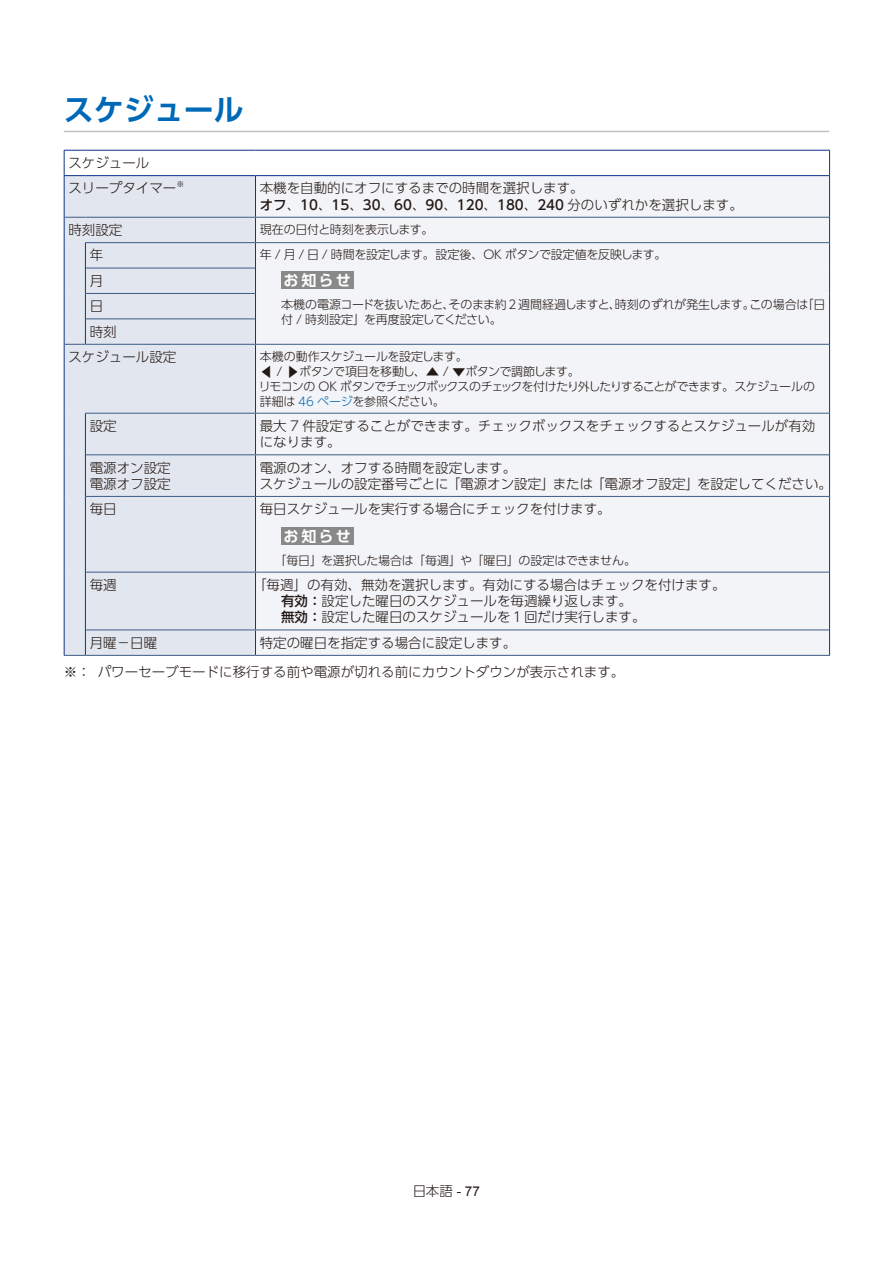
<style>
.page{position:relative;width:893px;height:1263px;background:#fff}
.page>*{position:absolute;margin:0;border:0;box-sizing:border-box;transform-origin:0 0}
.t1{font:700 30px "UD Shin Go Pro De";color:#0069b7}
.t2{font:700 15px "UD Shin Go Pro De";letter-spacing:.165em;color:#fff}
.t3{font:300 13.5px/16.2px "UD Shin Go Pro";color:#231916}
.t4{font:300 12px/14.4px "UD Shin Go Pro";letter-spacing:-.035em;color:#231916}
.t5{font:300 12px/15px "UD Shin Go Pro";letter-spacing:-.055em;color:#231916}
.t6{font:300 7.8px "UD Shin Go Pro";color:#231916}
.s1{font-weight:500}
.s2{font-size:13.5px}
.s3{color:#0069b7}
.s4{font-family:"Arial";font-weight:400}
</style>
<div class="page">
<hr style="left:64px;top:131px;width:765px;height:1px;background:#bfc0c1">
<div style="left:65px;top:176px;width:190px;height:479px;background:#e2e6ee"></div>
<div style="left:256px;top:176px;width:573px;height:479px;background:#f3f4f7"></div>
<hr style="left:85px;top:150px;width:170px;height:1px;background:#0d3488">
<hr style="left:255px;top:150px;width:575px;height:1px;background:#0d3488">
<svg style="left:64px;top:150px;width:21px;height:26px"></svg>
<hr style="left:85px;top:175px;width:170px;height:1px;background:#0d3488">
<svg style="left:829px;top:151px;width:1px;height:24px"></svg>
<hr style="left:255px;top:175px;width:575px;height:1px;background:#0d3488">
<hr style="left:829px;top:176px;width:1px;height:41px;background:#0d3488">
<svg style="left:829px;top:217px;width:1px;height:127px"></svg>
<hr style="left:829px;top:344px;width:1px;height:69px;background:#0d3488">
<hr style="left:829px;top:413px;width:1px;height:42px;background:#0d3488">
<hr style="left:829px;top:455px;width:1px;height:41px;background:#0d3488">
<hr style="left:829px;top:496px;width:1px;height:76px;background:#0d3488">
<hr style="left:829px;top:572px;width:1px;height:58px;background:#0d3488">
<svg style="left:829px;top:630px;width:1px;height:25px"></svg>
<hr style="left:64px;top:176px;width:1px;height:41px;background:#0d3488">
<hr style="left:255px;top:176px;width:1px;height:41px;background:#0d3488">
<svg style="left:255px;top:218px;width:1px;height:126px"></svg>
<hr style="left:64px;top:344px;width:1px;height:69px;background:#0d3488">
<hr style="left:255px;top:345px;width:1px;height:68px;background:#0d3488">
<hr style="left:64px;top:413px;width:1px;height:42px;background:#0d3488">
<hr style="left:85px;top:414px;width:1px;height:41px;background:#0d3488">
<hr style="left:255px;top:414px;width:1px;height:40px;background:#0d3488">
<hr style="left:64px;top:455px;width:1px;height:41px;background:#0d3488">
<hr style="left:85px;top:455px;width:1px;height:41px;background:#0d3488">
<hr style="left:255px;top:455px;width:1px;height:41px;background:#0d3488">
<hr style="left:64px;top:496px;width:1px;height:76px;background:#0d3488">
<hr style="left:85px;top:496px;width:1px;height:76px;background:#0d3488">
<hr style="left:255px;top:497px;width:1px;height:75px;background:#0d3488">
<hr style="left:64px;top:572px;width:1px;height:58px;background:#0d3488">
<hr style="left:85px;top:572px;width:1px;height:58px;background:#0d3488">
<hr style="left:255px;top:572px;width:1px;height:58px;background:#0d3488">
<svg style="left:255px;top:631px;width:1px;height:24px"></svg>
<hr style="left:85px;top:217px;width:170px;height:1px;background:#3d5d87">
<hr style="left:255px;top:217px;width:574px;height:1px;background:#3d5d87">
<hr style="left:85px;top:242px;width:170px;height:1px;background:#3d5d87">
<hr style="left:255px;top:242px;width:574px;height:1px;background:#3d5d87">
<hr style="left:86px;top:268px;width:169px;height:1px;background:#3d5d87">
<hr style="left:86px;top:293px;width:169px;height:1px;background:#3d5d87">
<hr style="left:86px;top:318px;width:169px;height:1px;background:#3d5d87">
<svg style="left:64px;top:217px;width:22px;height:128px;background:#d1d8e5"></svg>
<hr style="left:85px;top:344px;width:170px;height:1px;background:#3d5d87">
<hr style="left:255px;top:344px;width:574px;height:1px;background:#3d5d87">
<hr style="left:85px;top:413px;width:170px;height:1px;background:#3d5d87">
<hr style="left:255px;top:413px;width:574px;height:1px;background:#3d5d87">
<hr style="left:86px;top:454px;width:169px;height:1px;background:#3d5d87">
<hr style="left:255px;top:454px;width:574px;height:1px;background:#3d5d87">
<hr style="left:86px;top:496px;width:169px;height:1px;background:#3d5d87">
<hr style="left:255px;top:496px;width:574px;height:1px;background:#3d5d87">
<hr style="left:86px;top:572px;width:169px;height:1px;background:#3d5d87">
<hr style="left:255px;top:572px;width:574px;height:1px;background:#3d5d87">
<hr style="left:86px;top:630px;width:169px;height:1px;background:#3d5d87">
<hr style="left:255px;top:630px;width:574px;height:1px;background:#3d5d87">
<svg style="left:64px;top:630px;width:22px;height:26px"></svg>
<hr style="left:85px;top:655px;width:170px;height:1px;background:#3d5d87">
<hr style="left:255px;top:655px;width:575px;height:1px;background:#3d5d87">
<div style="left:281px;top:271px;width:72px;height:18px;background:#898989"></div>
<div style="left:281px;top:527px;width:72px;height:18px;background:#898989"></div>
<h1 class="t1" style="left:64px;top:85px;width:181px">スケジュール</h1>
<p class="t3" style="left:68px;top:150px;width:109px;line-height:25.3px">スケジュール<br>スリープタイマー</p>
<p class="t6" style="left:176px;top:178px;width:9px">※</p>
<p class="t3" style="left:260px;top:180px;width:485px">本機を自動的にオフにするまでの時間を選択します。<br><span class="s1">オフ</span>、<span class="s1">10</span>、<span class="s1">15</span>、<span class="s1">30</span>、<span class="s1">60</span>、<span class="s1">90</span>、<span class="s1">120</span>、<span class="s1">180</span>、<span class="s1">240</span> 分のいずれかを選択します。</p>
<p class="t3" style="left:68px;top:221px;width:55px">時刻設定</p>
<p class="t4" style="left:260px;top:222px;width:175px">現在の日付と時刻を表示します。</p>
<p class="t3" style="left:90px;top:247px;width:15px">年</p>
<p class="t4" style="left:260px;top:247px;width:408px">年 / 月 / 日 / 時間を設定します。設定後、OK ボタンで設定値を反映します。</p>
<p class="t2" style="left:283px;top:268px;width:69px">お知らせ</p>
<p class="t4" style="left:281px;top:297px;width:546px">本機の電源コードを抜いたあと、そのまま約 2 週間経過しますと、時刻のずれが発生します。この場合は「日付 / 時刻設定」を再度設定してください。</p>
<p class="t3" style="left:90px;top:272px;width:15px">月</p>
<p class="t3" style="left:90px;top:298px;width:15px">日</p>
<p class="t3" style="left:90px;top:323px;width:29px">時刻</p>
<p class="t3" style="left:68px;top:348px;width:109px">スケジュール設定</p>
<p class="t5" style="left:259px;top:348px;width:558px">本機の動作スケジュールを設定します。<br><span class="s2">◀</span> / <span class="s2">▶</span>ボタンで項⽬ を移動し、<span class="s2">▲</span> / <span class="s2">▼</span>ボタンで調節します。<br>リモコンの OK ボタンでチェックボックスのチェックを付けたり外したりすることができます。スケジュールの詳細は <span class="s3">46 ページ</span>を参照ください。</p>
<p class="t3" style="left:90px;top:417px;width:29px">設定</p>
<p class="t3" style="left:260px;top:417px;width:557px">最⼤ 7 件設定することができます。チェックボックスをチェックするとスケジュールが有効になります。</p>
<p class="t3" style="left:90px;top:459px;width:83px">電源オン設定電源オフ設定</p>
<p class="t3" style="left:260px;top:459px;width:574px">電源のオン、オフする時間を設定します。<br>スケジュールの設定番号ごとに「電源オン設定」または「電源オフ設定」を設定してください。</p>
<p class="t3" style="left:90px;top:500px;width:29px">毎日</p>
<p class="t3" style="left:260px;top:500px;width:352px">毎⽇ スケジュールを実⾏する場合にチェックを付けます。</p>
<p class="t2" style="left:283px;top:524px;width:69px">お知らせ</p>
<p class="t4" style="left:274px;top:552px;width:363px">「毎日」を選択した場合は「毎週」や「曜日」の設定はできません。</p>
<p class="t3" style="left:90px;top:576px;width:29px">毎週</p>
<p class="t3" style="left:281px;top:576px;width:446px;text-indent:-28px">「毎週」の有効、無効を選択します。有効にする場合はチェックを付けます。<span class="s1">有効：</span>設定した曜日のスケジュールを毎週繰り返します。<br><span class="s1">無効：</span>設定した曜日のスケジュールを１回だけ実行します。</p>
<p class="t3" style="left:90px;top:634px;width:69px">月曜－日曜</p>
<p class="t3" style="left:64px;top:628px;width:562px;line-height:29.1px;text-indent:196px">特定の曜日を指定する場合に設定します。<br>※：パワーセーブモードに移行する前や電源が切れる前にカウントダウンが表示されます。</p>
<p class="t3" style="left:413px;top:1182px;width:69px">日本語 <span class="s4">- 77</span></p>
</div>
